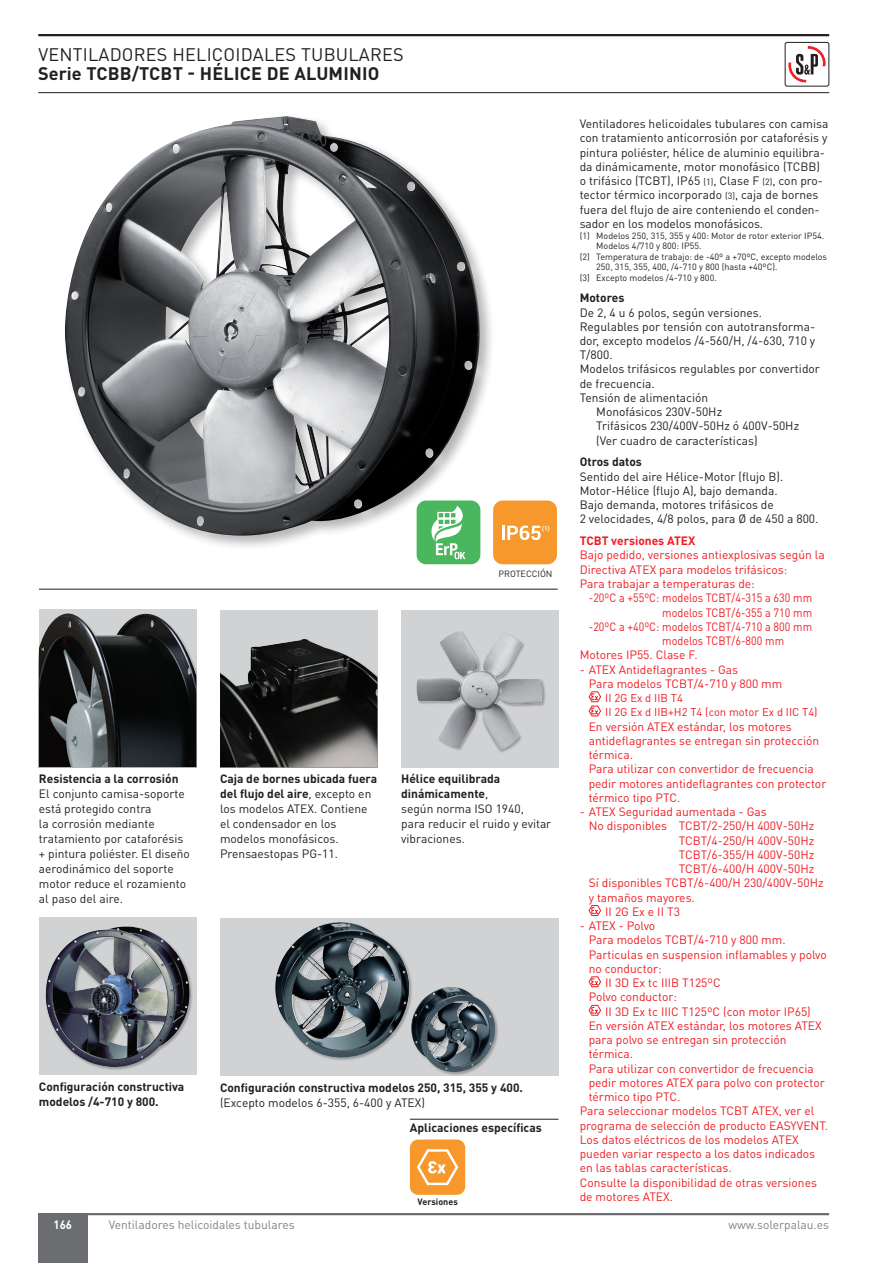
<style>
.page{position:relative;width:893px;height:1263px;background:#fff}
.page>*{position:absolute;margin:0;border:0;box-sizing:border-box;transform-origin:0 0}
.t1{font:18px "DIN Pro";letter-spacing:.01em;color:#231f20}
.t2{font:700 18px "DIN Pro";letter-spacing:.01em;color:#231f20}
.t3{font:12px/15px "DIN Pro";color:#231f20}
.t4{font:12px/14.2px "DIN Pro";color:#ee1d23}
.t5{font:700 12px/15px "DIN Pro";color:#231f20}
.t6{font:12px "DIN Pro";color:#ee1d23;scale:.9 1}
.t7{font:12px "DIN Pro";color:#808285}
.t8{font:700 12px "DIN Pro";color:#ee1d23}
.t9{font:700 12px "DIN Pro";color:#fff;scale:.95 1}
.t10{font:11.25px/14.2px "DIN Pro";color:#ee1d23}
.t11{font:9px "DIN Pro";color:#231f20}
.t12{font:700 9px "DIN Pro";color:#231f20}
.s1{font-weight:700}
.s2{font-size:9px}
</style>
<div class="page">
<hr style="left:38px;top:34px;width:791px;height:2px;background:#231f20">
<hr style="left:38px;top:92px;width:791px;height:1px;background:#231f20">
<svg style="left:788px;top:47px;width:38px;height:36px"></svg>
<div style="left:785px;top:42px;width:44px;height:44px;border:1px solid #231f20;border-radius:2px"></div>
<hr style="left:38px;top:1213px;width:791px;height:2px;background:#6c6d70">
<div style="left:38px;top:1214px;width:49px;height:49px;background:#6c6d70"></div>
<svg style="left:588px;top:691px;width:13px;height:26px"></svg>
<svg style="left:588px;top:905px;width:13px;height:11px"></svg>
<svg style="left:588px;top:976px;width:13px;height:11px"></svg>
<svg style="left:588px;top:1004px;width:13px;height:12px"></svg>
<div style="left:62px;top:113px;width:433px;height:437px;background:#231f20;opacity:.33"></div>
<img style="left:65px;top:116px;width:425px;height:421px">
<img style="left:39px;top:613px;width:157px;height:154px">
<div style="left:220px;top:610px;width:157px;height:157px;background:#d1d2d4"></div>
<img style="left:220px;top:639px;width:157px;height:128px">
<div style="left:401px;top:610px;width:157px;height:157px;background:#d1d2d4"></div>
<div style="left:415px;top:630px;width:131px;height:124px;background:#231f20;opacity:.33"></div>
<img style="left:414px;top:630px;width:130px;height:120px">
<div style="left:39px;top:918px;width:157px;height:157px;background:#d1d2d4"></div>
<div style="left:45px;top:925px;width:148px;height:146px;background:#231f20;opacity:.33"></div>
<img style="left:45px;top:926px;width:145px;height:142px">
<hr style="left:39px;top:589px;width:519px;height:1px;background:#231f20">
<div style="left:220px;top:918px;width:338px;height:157px;background:#d1d2d4"></div>
<div style="left:274px;top:921px;width:225px;height:154px;background:#231f20;opacity:.33"></div>
<img style="left:273px;top:922px;width:140px;height:139px">
<div style="left:417px;top:500px;width:63px;height:64px;background:#4ab65d;border-radius:9px"></div>
<svg style="left:431px;top:506px;width:35px;height:53px"></svg>
<div style="left:493px;top:500px;width:64px;height:64px;background:#f7982c;border-radius:9px"></div>
<hr style="left:502px;top:526px;width:3px;height:14px;background:#fff">
<svg style="left:507px;top:525px;width:42px;height:15px"></svg>
<hr style="left:410px;top:1119px;width:148px;height:1px;background:#231f20">
<div style="left:410px;top:1139px;width:55px;height:56px;background:#f7982c;border-radius:8px"></div>
<svg style="left:417px;top:1149px;width:41px;height:36px"></svg>
<h1 class="t1" style="left:38px;top:42px;width:367px">VENTILADORES HELICOIDALES TUBULARES</h1>
<h1 class="t2" style="left:38px;top:61px;width:343px">Serie TCBB/TCBT - HÉLICE DE ALUMINIO</h1>
<p class="t11" style="left:498px;top:568px;width:56px">PROTECCIÓN</p>
<p class="t5" style="left:39px;top:771px;width:141px">Resistencia a la corrosión</p>
<p class="t3" style="left:39px;top:786px;width:153px">El conjunto camisa-soporte está protegido contra<br>la corrosión mediante tratamiento por cataforésis + pintura poliéster. El diseño aerodinámico del soporte motor reduce el rozamiento al paso del aire.</p>
<p class="t3" style="left:220px;top:771px;width:159px"><span class="s1">Caja de bornes ubicada fuera del flujo del aire</span>, excepto en los modelos ATEX. Contiene el condensador en los modelos monofásicos.<br>Prensaestopas PG-11.</p>
<p class="t3" style="left:401px;top:771px;width:152px"><span class="s1">Hélice equilibrada dinámicamente</span>,<br>según norma ISO 1940,<br>para reducir el ruido y evitar vibraciones.</p>
<p class="t5" style="left:39px;top:1078px;width:147px">Configuración constructiva modelos /4-710 y 800.</p>
<p class="t5" style="left:220px;top:1079px;width:304px">Configuración constructiva modelos 250, 315, 355 y 400.</p>
<p class="t3" style="left:220px;top:1094px;width:206px">(Excepto modelos 6-355, 6-400 y ATEX)</p>
<p class="t5" style="left:410px;top:1120px;width:133px">Aplicaciones específicas</p>
<p class="t12" style="left:418px;top:1195px;width:42px">Versiones</p>
<p class="t9" style="left:54px;top:1216px;width:21px">166</p>
<p class="t7" style="left:109px;top:1216px;width:187px">Ventiladores helicoidales tubulares</p>
<p class="t3" style="left:580px;top:116px;width:250px;line-height:14.2px">Ventiladores helicoidales tubulares con camisa con tratamiento anticorrosión por cataforésis y pintura poliéster, hélice de aluminio equilibra&shy;da dinámicamente, motor monofásico (TCBB) o trifásico (TCBT), IP65 <span class="s2">(1)</span>, Clase F <span class="s2">(2)</span>, con pro&shy;tector térmico incorporado <span class="s2">(3)</span>, caja de bornes fuera del flujo de aire conteniendo el conden&shy;sador en los modelos monofásicos.</p>
<p class="t11" style="left:580px;top:229px;width:246px">(1) Modelos 250, 315, 355 y 400: Motor de rotor exterior IP54.</p>
<p class="t11" style="left:596px;top:240px;width:107px">Modelos 4/710 y 800: IP55.</p>
<p class="t11" style="left:580px;top:250px;width:249px">(2) Temperatura de trabajo: de -40º a +70ºC, excepto modelos</p>
<p class="t11" style="left:596px;top:261px;width:183px">250, 315, 355, 400, /4-710 y 800 (hasta +40ºC).</p>
<p class="t11" style="left:580px;top:271px;width:139px">(3) Excepto modelos /4-710 y 800.</p>
<p class="t5" style="left:580px;top:290px;width:46px">Motores</p>
<p class="t3" style="left:580px;top:304px;width:184px">De 2, 4 u 6 polos, según versiones.</p>
<p class="t3" style="left:580px;top:318px;width:237px">Regulables por tensión con autotransforma-</p>
<p class="t3" style="left:580px;top:333px;width:237px">dor, excepto modelos /4-560/H, /4-630, 710 y</p>
<p class="t3" style="left:580px;top:347px;width:34px">T/800.</p>
<p class="t3" style="left:580px;top:361px;width:242px">Modelos trifásicos regulables por convertidor</p>
<p class="t3" style="left:580px;top:375px;width:76px">de frecuencia.</p>
<p class="t3" style="left:580px;top:390px;width:130px">Tensión de alimentación</p>
<p class="t3" style="left:596px;top:404px;width:127px">Monofásicos 230V-50Hz</p>
<p class="t3" style="left:596px;top:418px;width:204px">Trifásicos 230/400V-50Hz ó 400V-50Hz</p>
<p class="t3" style="left:596px;top:432px;width:163px">(Ver cuadro de características)</p>
<p class="t5" style="left:580px;top:454px;width:64px">Otros datos</p>
<p class="t3" style="left:580px;top:469px;width:240px;line-height:14.2px">Sentido del aire Hélice-Motor (flujo B).<br>Motor-Hélice (flujo A), bajo demanda.<br>Bajo demanda, motores trifásicos de<br>2 velocidades, 4/8 polos, para Ø de 450 a 800.</p>
<p class="t8" style="left:580px;top:533px;width:117px">TCBT versiones ATEX</p>
<p class="t4" style="left:580px;top:547px;width:247px">Bajo pedido, versiones antiexplosivas según la<br>Directiva ATEX para modelos trifásicos:<br>Para trabajar a temperaturas de:</p>
<p class="t6" style="left:589px;top:590px;width:250px">-20ºC a +55ºC: modelos TCBT/4-315 a 630 mm</p>
<p class="t6" style="left:662px;top:604px;width:168px">modelos TCBT/6-355 a 710 mm</p>
<p class="t6" style="left:589px;top:618px;width:250px">-20ºC a +40ºC: modelos TCBT/4-710 a 800 mm</p>
<p class="t6" style="left:662px;top:632px;width:137px">modelos TCBT/6-800 mm</p>
<p class="t4" style="left:580px;top:647px;width:119px">Motores IP55. Clase F.</p>
<p class="t4" style="left:589px;top:662px;width:195px;text-indent:-9px">- ATEX Antideflagrantes - Gas<br>Para modelos TCBT/4-710 y 800 mm</p>
<p class="t10" style="left:605px;top:690px;width:214px">II 2G Ex d IIB T4<br>II 2G Ex d IIB+H2 T4 (con motor Ex d IIC T4)</p>
<p class="t4" style="left:589px;top:719px;width:239px">En versión ATEX estándar, los motores antideflagrantes se entregan sin protección térmica.<br>Para utilizar con convertidor de frecuencia pedir motores antideflagrantes con protector térmico tipo PTC.</p>
<p class="t4" style="left:580px;top:804px;width:189px">- ATEX Seguridad aumentada - Gas</p>
<p class="t4" style="left:589px;top:818px;width:227px">No disponibles TCBT/2-250/H 400V-50Hz</p>
<p class="t4" style="left:679px;top:832px;width:137px">TCBT/4-250/H 400V-50Hz</p>
<p class="t4" style="left:679px;top:847px;width:137px">TCBT/6-355/H 400V-50Hz</p>
<p class="t4" style="left:679px;top:861px;width:137px">TCBT/6-400/H 400V-50Hz</p>
<p class="t4" style="left:589px;top:875px;width:236px">Sí disponibles TCBT/6-400/H 230/400V-50Hz</p>
<p class="t4" style="left:589px;top:889px;width:108px">y tamaños mayores.</p>
<p class="t4" style="left:605px;top:904px;width:76px">II 2G Ex e II T3</p>
<p class="t4" style="left:580px;top:918px;width:77px">- ATEX - Polvo</p>
<p class="t4" style="left:589px;top:932px;width:198px">Para modelos TCBT/4-710 y 800 mm.</p>
<p class="t4" style="left:589px;top:947px;width:240px">Particulas en suspension inflamables y polvo</p>
<p class="t4" style="left:589px;top:961px;width:74px">no conductor:</p>
<p class="t4" style="left:605px;top:975px;width:117px">II 3D Ex tc IIIB T125ºC</p>
<p class="t4" style="left:589px;top:989px;width:90px">Polvo conductor:</p>
<p class="t4" style="left:605px;top:1004px;width:207px">II 3D Ex tc IIIC T125ºC (con motor IP65)</p>
<p class="t4" style="left:589px;top:1018px;width:235px">En versión ATEX estándar, los motores ATEX</p>
<p class="t4" style="left:589px;top:1032px;width:199px">para polvo se entregan sin protección</p>
<p class="t4" style="left:589px;top:1046px;width:46px">térmica.</p>
<p class="t4" style="left:589px;top:1061px;width:227px">Para utilizar con convertidor de frecuencia</p>
<p class="t4" style="left:589px;top:1075px;width:238px">pedir motores ATEX para polvo con protector</p>
<p class="t4" style="left:589px;top:1089px;width:93px">térmico tipo PTC.</p>
<p class="t4" style="left:580px;top:1103px;width:236px">Para seleccionar modelos TCBT ATEX, ver el</p>
<p class="t4" style="left:580px;top:1117px;width:250px">programa de selección de producto EASYVENT.</p>
<p class="t4" style="left:580px;top:1132px;width:221px">Los datos eléctricos de los modelos ATEX</p>
<p class="t4" style="left:580px;top:1146px;width:237px">pueden variar respecto a los datos indicados</p>
<p class="t4" style="left:580px;top:1160px;width:154px">en las tablas características.</p>
<p class="t4" style="left:580px;top:1174px;width:239px">Consulte la disponibilidad de otras versiones</p>
<p class="t4" style="left:580px;top:1189px;width:95px">de motores ATEX.</p>
<p class="t7" style="left:728px;top:1216px;width:102px">www.solerpalau.es</p>
</div>
